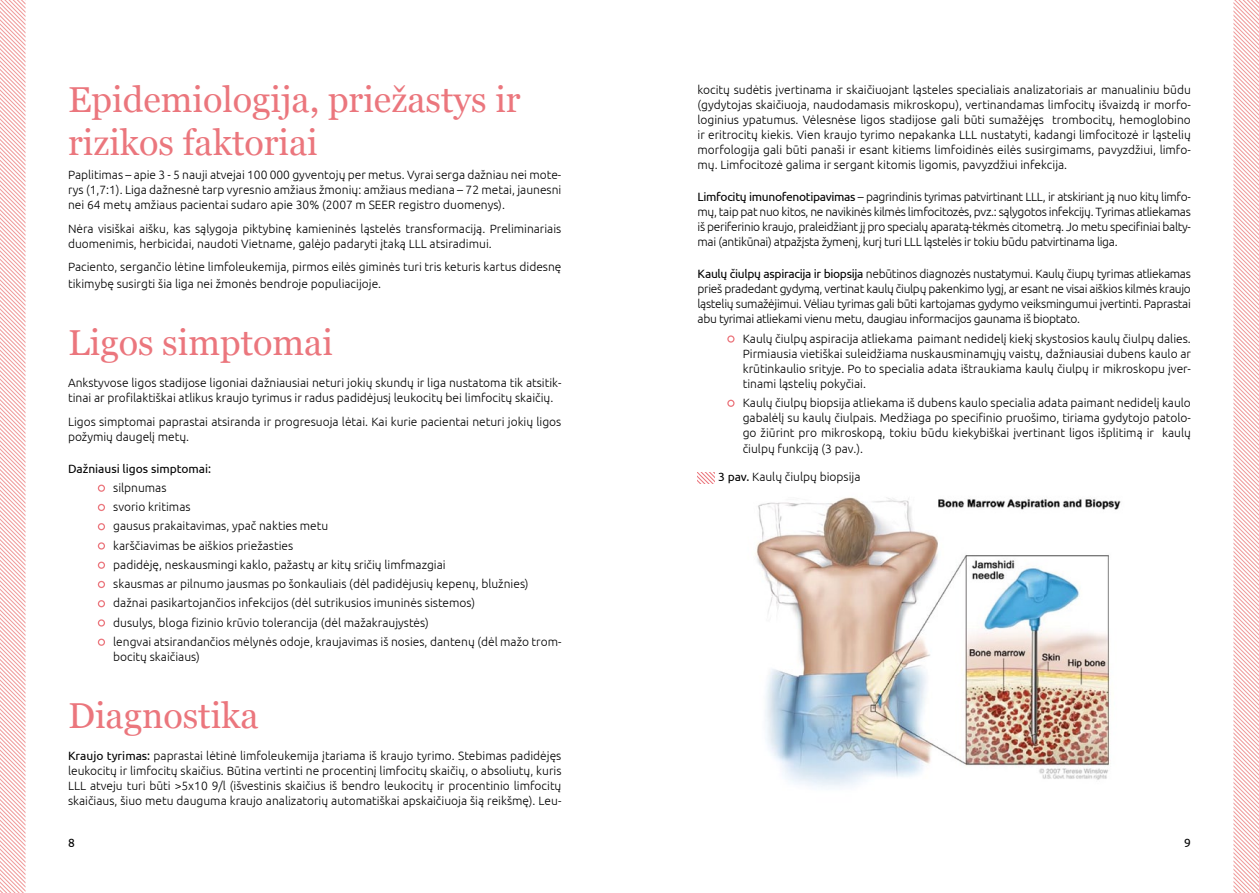
<style>
.page{position:relative;width:1259px;height:893px;background:#fff}
.page>*{position:absolute;margin:0;border:0;box-sizing:border-box;transform-origin:0 0}
.t1{font:36px/43.2px "Georgia";color:#eb767d}
.t2{font:300 12px/15px "Ubuntu";color:#000;text-align:justify}
.t3{font:12px "Ubuntu";color:#000}
.s1{font-weight:400}
</style>
<div class="page">
<svg style="left:0;top:0;width:26px;height:893px"></svg>
<svg style="left:1233px;top:0;width:26px;height:893px"></svg>
<div style="left:98px;top:485px;width:7px;height:7px;border:1px solid #eb767d;border-radius:50%"></div>
<div style="left:98px;top:504px;width:7px;height:7px;border:1px solid #eb767d;border-radius:50%"></div>
<div style="left:98px;top:523px;width:7px;height:7px;border:1px solid #eb767d;border-radius:50%"></div>
<div style="left:98px;top:542px;width:7px;height:8px;border:1px solid #eb767d;border-radius:50%"></div>
<div style="left:98px;top:562px;width:7px;height:7px;border:1px solid #eb767d;border-radius:50%"></div>
<div style="left:98px;top:581px;width:7px;height:7px;border:1px solid #eb767d;border-radius:50%"></div>
<div style="left:98px;top:600px;width:7px;height:7px;border:1px solid #eb767d;border-radius:50%"></div>
<div style="left:98px;top:619px;width:7px;height:8px;border:1px solid #eb767d;border-radius:50%"></div>
<div style="left:98px;top:639px;width:7px;height:7px;border:1px solid #eb767d;border-radius:50%"></div>
<div style="left:727px;top:335px;width:7px;height:8px;border:1px solid #eb767d;border-radius:50%"></div>
<div style="left:727px;top:400px;width:7px;height:7px;border:1px solid #eb767d;border-radius:50%"></div>
<svg style="left:697px;top:472px;width:17px;height:11px"></svg>
<img style="left:756px;top:497px;width:365px;height:291px">
<h1 class="t1" style="left:68px;top:79px;width:454px">Epidemiologija, priežastys ir rizikos faktoriai</h1>
<p class="t2" style="left:68px;top:167px;width:495px">Paplitimas – apie 3 - 5 nauji atvejai 100 000 gyventojų per metus. Vyrai serga dažniau nei mote&shy;rys (1,7:1). Liga dažnesnė tarp vyresnio amžiaus žmonių: amžiaus mediana – 72 metai, jaunesni nei 64 metų amžiaus pacientai sudaro apie 30% (2007 m SEER registro duomenys).</p>
<p class="t2" style="left:68px;top:220px;width:495px">Nėra visiškai aišku, kas sąlygoja piktybinę kamieninės ląstelės transformaciją. Preliminariais duomenimis, herbicidai, naudoti Vietname, galėjo padaryti įtaką LLL atsiradimui.</p>
<p class="t2" style="left:68px;top:258px;width:495px;line-height:16.5px">Paciento, sergančio lėtine limfoleukemija, pirmos eilės giminės turi tris keturis kartus didesnę tikimybę susirgti šia liga nei žmonės bendroje populiacijoje.</p>
<h1 class="t1" style="left:68px;top:322px;width:266px">Ligos simptomai</h1>
<p class="t2" style="left:68px;top:375px;width:495px">Ankstyvose ligos stadijose ligoniai dažniausiai neturi jokių skundų ir liga nustatoma tik atsitik&shy;tinai ar profilaktiškai atlikus kraujo tyrimus ir radus padidėjusį leukocitų bei limfocitų skaičių.</p>
<p class="t2" style="left:68px;top:413px;width:495px">Ligos simptomai paprastai atsiranda ir progresuoja lėtai. Kai kurie pacientai neturi jokių ligos požymių daugelį metų.</p>
<p class="t3" style="left:68px;top:461px;width:145px">Dažniausi ligos simptomai:</p>
<p class="t2" style="left:113px;top:478px;width:450px;line-height:19.2px;text-align:left">silpnumas<br>svorio kritimas<br>gausus prakaitavimas, ypač nakties metu<br>karščiavimas be aiškios priežasties<br>padidėję, neskausmingi kaklo, pažastų ar kitų sričių limfmazgiai<br>skausmas ar pilnumo jausmas po šonkauliais (dėl padidėjusių kepenų, blužnies) dažnai pasikartojančios infekcijos (dėl sutrikusios imuninės sistemos)<br>dusulys, bloga fizinio krūvio tolerancija (dėl mažakraujystės)<br>lengvai atsirandančios mėlynės odoje, kraujavimas iš nosies, dantenų (dėl mažo trom-</p>
<p class="t2" style="left:113px;top:649px;width:88px">bocitų skaičiaus)</p>
<h1 class="t1" style="left:68px;top:695px;width:192px">Diagnostika</h1>
<p class="t2" style="left:68px;top:748px;width:495px"><span class="s1">Kraujo tyrimas:</span> paprastai lėtinė limfoleukemija įtariama iš kraujo tyrimo. Stebimas padidėjęs leukocitų ir limfocitų skaičius. Būtina vertinti ne procentinį limfocitų skaičių, o absoliutų, kuris LLL atveju turi būti &gt;5x10 9/l (išvestinis skaičius iš bendro leukocitų ir procentinio limfocitų skaičiaus, šiuo metu dauguma kraujo analizatorių automatiškai apskaičiuoja šią reikšmę). Leu-</p>
<p class="t2" style="left:697px;top:82px;width:495px">kocitų sudėtis įvertinama ir skaičiuojant ląsteles specialiais analizatoriais ar manualiniu būdu (gydytojas skaičiuoja, naudodamasis mikroskopu), vertinandamas limfocitų išvaizdą ir morfo&shy;loginius ypatumus. Vėlesnėse ligos stadijose gali būti sumažėjęs trombocitų, hemoglobino ir eritrocitų kiekis. Vien kraujo tyrimo nepakanka LLL nustatyti, kadangi limfocitozė ir ląstelių morfologija gali būti panaši ir esant kitiems limfoidinės eilės susirgimams, pavyzdžiui, limfo&shy;mų. Limfocitozė galima ir sergant kitomis ligomis, pavyzdžiui infekcija.</p>
<p class="t2" style="left:697px;top:189px;width:495px"><span class="s1">Limfocitų imunofenotipavimas</span> – pagrindinis tyrimas patvirtinant LLL, ir atskiriant ją nuo kitų limfo&shy;mų, taip pat nuo kitos, ne navikinės kilmės limfocitozės, pvz.: sąlygotos infekcijų. Tyrimas atliekamas iš periferinio kraujo, praleidžiant jį pro specialų aparatą-tėkmės citometrą. Jo metu specifiniai balty&shy;mai (antikūnai) atpažįsta žymenį, kurį turi LLL ląstelės ir tokiu būdu patvirtinama liga.</p>
<p class="t2" style="left:697px;top:266px;width:495px"><span class="s1">Kaulų čiulpų aspiracija ir biopsija</span> nebūtinos diagnozės nustatymui. Kaulų čiupų tyrimas atliekamas prieš pradedant gydymą, vertinat kaulų čiulpų pakenkimo lygį, ar esant ne visai aiškios kilmės kraujo ląstelių sumažėjimui. Vėliau tyrimas gali būti kartojamas gydymo veiksmingumui įvertinti. Paprastai abu tyrimai atliekami vienu metu, daugiau informacijos gaunama iš bioptato.</p>
<p class="t2" style="left:743px;top:331px;width:450px">Kaulų čiulpų aspiracija atliekama paimant nedidelį kiekį skystosios kaulų čiulpų dalies.<br>Pirmiausia vietiškai suleidžiama nuskausminamųjų vaistų, dažniausiai dubens kaulo ar krūtinkaulio srityje. Po to specialia adata ištraukiama kaulų čiulpų ir mikroskopu įver&shy;tinami ląstelių pokyčiai.</p>
<p class="t2" style="left:743px;top:395px;width:450px">Kaulų čiulpų biopsija atliekama iš dubens kaulo specialia adata paimant nedidelį kaulo gabalėlį su kaulų čiulpais. Medžiaga po specifinio pruošimo, tiriama gydytojo patolo&shy;go žiūrint pro mikroskopą, tokiu būdu kiekybiškai įvertinant ligos išplitimą ir kaulų</p>
<p class="t2" style="left:743px;top:441px;width:122px">čiulpų funkciją (3 pav.).</p>
<p class="t2" style="left:718px;top:469px;width:144px"><span class="s1">3 pav.</span> Kaulų čiulpų biopsija</p>
<p class="t3" style="left:68px;top:836px;width:8px">8</p>
<p class="t3" style="left:1184px;top:836px;width:8px">9</p>
</div>
